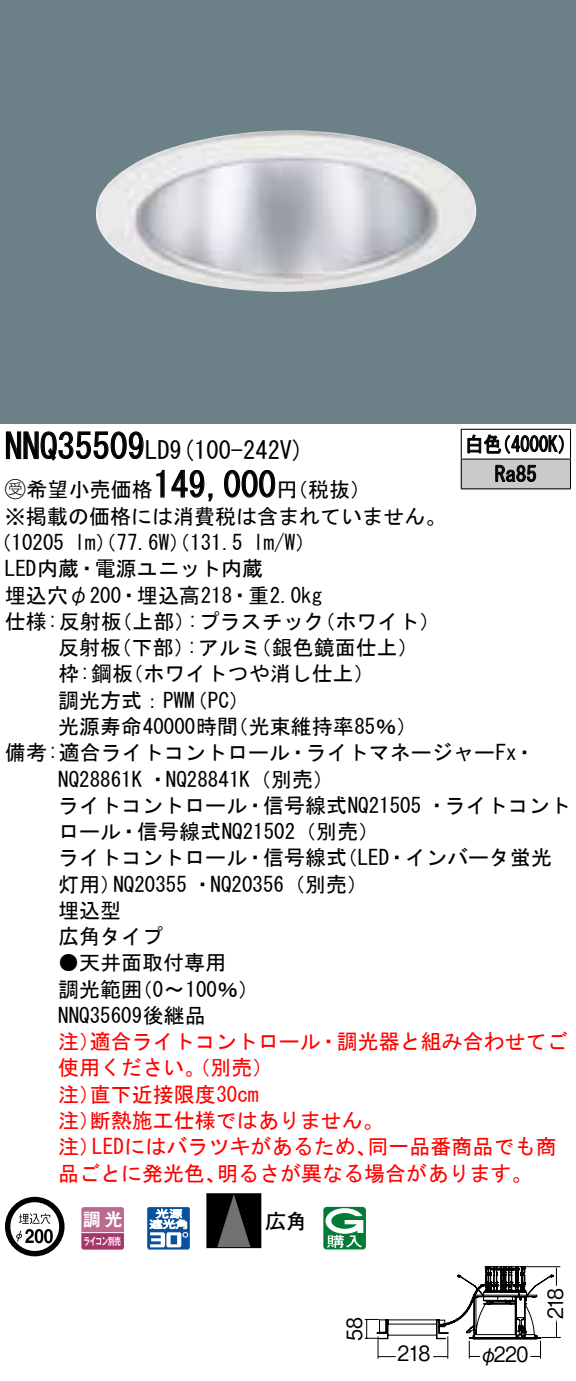
<style>
.page{position:relative;width:576px;height:1381px;background:#fff}
.page>*{position:absolute;margin:0;border:0;box-sizing:border-box;transform-origin:0 0}
.t1{font:35px "MS Gothic";color:#000}
.t2{font:24.5px "MS Gothic";color:#000}
.t3{font:21px/26.2px "MS Gothic";color:#000}
.t4{font:21px/26.2px "MS Gothic";color:#f00}
.t5{font:21px/29.8px "MS Gothic";color:#000;scale:.88 1}
.t6{font:21px "Gothic BBB Pro Medium 90 pv RKSJ H";letter-spacing:-.05em;color:#000;scale:.9 1}
.t7{font:20.65px "Futo Go B101 Bold 83 pv RKSJ H";color:#000}
.t8{font:17.5px "Gothic MB101 Pro De Bold 90 pv RKSJ H";color:#fff}
.t9{font:10.15px "Gothic MB101 Pro De Bold 90 pv RKSJ H";letter-spacing:-.05em;color:#fff;scale:.65 1}
.s1{font-family:"Ford Classification 1"}
</style>
<div class="page">
<div style="left:0;top:0;width:575px;height:424px;background:#6c8087"></div>
<img style="left:96px;top:130px;width:380px;height:162px">
<svg style="left:6px;top:431px;width:138px;height:30px"></svg>
<svg style="left:156px;top:469px;width:9px;height:29px"></svg>
<svg style="left:171px;top:469px;width:42px;height:32px"></svg>
<svg style="left:224px;top:469px;width:51px;height:29px"></svg>
<svg style="left:5px;top:1196px;width:59px;height:60px"></svg>
<svg style="left:44px;top:1228px;width:9px;height:15px"></svg>
<svg style="left:81px;top:1207px;width:43px;height:42px;background:#b65b86"></svg>
<hr style="left:81px;top:1231px;width:43px;height:1px;background:#fff">
<svg style="left:147px;top:1207px;width:43px;height:42px"></svg>
<div style="left:207px;top:1193px;width:54px;height:54px;background:#000"></div>
<svg style="left:218px;top:1195px;width:32px;height:50px"></svg>
<div style="left:206px;top:1193px;width:55px;height:54px;border:1px solid #000"></div>
<svg style="left:323px;top:1206px;width:43px;height:43px"></svg>
<div style="left:461px;top:459px;width:109px;height:30px;background:#cacaca"></div>
<hr style="left:460px;top:428px;width:110px;height:2px;background:#000">
<hr style="left:569px;top:430px;width:2px;height:28px;background:#000">
<hr style="left:460px;top:458px;width:110px;height:1px;background:#000">
<svg style="left:460px;top:430px;width:1px;height:58px"></svg>
<hr style="left:569px;top:459px;width:2px;height:29px;background:#000">
<hr style="left:460px;top:488px;width:110px;height:1px;background:#000">
<svg style="left:467px;top:434px;width:96px;height:20px"></svg>
<svg style="left:495px;top:464px;width:41px;height:18px"></svg>
<svg style="left:364px;top:1266px;width:197px;height:93px"></svg>
<h1 class="t1" style="left:5px;top:429px;width:142px">NNQ35509</h1>
<p class="t2" style="left:145px;top:438px;width:161px">LD (9 100-242 (V</p>
<h1 class="t1" style="left:153px;top:467px;width:124px">149,000</h1>
<p class="t3" style="left:5px;top:476px;width:149px"><span class="s1">B</span>希望小売価格</p>
<p class="t3" style="left:5px;top:503px;width:442px">※掲載の価格には消費税は含まれていません。</p>
<p class="t3" style="left:253px;top:529px;width:64px">l m (W/</p>
<p class="t3" style="left:276px;top:476px;width:96px">（円税抜(</p>
<p class="t3" style="left:-9px;top:529px;width:75px">（10205</p>
<p class="t3" style="left:5px;top:555px;width:259px">LED内蔵・電源ユニット内蔵</p>
<p class="t3" style="left:5px;top:582px;width:318px">埋込穴φ200・埋込高218・重2.0kg</p>
<p class="t3" style="left:75px;top:529px;width:169px">lm）（77.6 ）（W 131.5</p>
<p class="t3" style="left:5px;top:608px;width:118px">仕様:反射板</p>
<p class="t3" style="left:111px;top:608px;width:85px">（上部）</p>
<p class="t3" style="left:187px;top:608px;width:139px">:プラスチック</p>
<p class="t3" style="left:314px;top:608px;width:127px">（ホワイト(</p>
<p class="t3" style="left:58px;top:634px;width:65px">反射板</p>
<p class="t3" style="left:111px;top:634px;width:86px">（下部）</p>
<p class="t3" style="left:187px;top:634px;width:76px">:アルミ</p>
<p class="t3" style="left:250px;top:634px;width:170px">（銀色鏡面仕上(</p>
<p class="t3" style="left:58px;top:660px;width:76px">枠:鋼板</p>
<p class="t3" style="left:122px;top:660px;width:254px">（ホワイトつや消し仕上(</p>
<p class="t3" style="left:58px;top:687px;width:138px">調光方式：PWM</p>
<p class="t3" style="left:187px;top:687px;width:64px">（PC(</p>
<p class="t5" style="left:494px;top:429px;width:49px;text-indent:-30px">白色<br>Ra85</p>
<p class="t5" style="left:492px;top:429px;width:96px">（4000 (K</p>
<p class="t3" style="left:58px;top:713px;width:181px">光源寿命40000時間</p>
<p class="t3" style="left:5px;top:739px;width:531px">備考:適合ライトコントロール・ライトマネージャーFx・</p>
<p class="t3" style="left:58px;top:765px;width:277px">NQ28861K ・NQ28841 （K 別売(</p>
<p class="t3" style="left:58px;top:792px;width:514px">ライトコントロール・信号線式NQ21505 ・ライトコント</p>
<p class="t3" style="left:58px;top:818px;width:322px">ロール・信号線式NQ21502（別売(</p>
<p class="t3" style="left:336px;top:844px;width:217px">（LED・インバータ蛍光</p>
<p class="t3" style="left:227px;top:713px;width:191px">（光束維持率85％(</p>
<p class="t3" style="left:113px;top:844px;width:256px;text-indent:-55px">ライトコントロール・信号線式<br>NQ20355 ・NQ20356（別売(</p>
<p class="t3" style="left:58px;top:870px;width:106px">灯用）<br>埋込型<br>広角タイプ</p>
<p class="t3" style="left:132px;top:949px;width:129px;text-indent:-73px">●天井面取付専用<br>) 〜0 100％(</p>
<p class="t3" style="left:58px;top:975px;width:149px">調光範囲<br>NNQ35609後継品</p>
<p class="t4" style="left:90px;top:1028px;width:479px">適合ライトコントロール・調光器と組み合わせてご</p>
<p class="t4" style="left:58px;top:1028px;width:43px">注）</p>
<p class="t4" style="left:58px;top:1054px;width:217px">使用ください。（別売(</p>
<p class="t4" style="left:90px;top:1080px;width:170px">直下近接限度30cm</p>
<p class="t4" style="left:90px;top:1080px;width:295px;text-indent:-32px">注）<br>断熱施工仕様ではありません。</p>
<p class="t4" style="left:58px;top:1107px;width:43px">注）</p>
<p class="t4" style="left:92px;top:1133px;width:286px">LEDにはバラツキがあるため、</p>
<p class="t4" style="left:367px;top:1133px;width:190px">同一品番商品でも商</p>
<p class="t4" style="left:58px;top:1133px;width:43px">注）</p>
<p class="t4" style="left:58px;top:1159px;width:169px">品ごとに発光色、</p>
<p class="t4" style="left:217px;top:1159px;width:317px">明るさが異なる場合があります。</p>
<p class="t8" style="left:83px;top:1204px;width:41px">調光</p>
<p class="t9" style="left:84px;top:1232px;width:59px">ライコン別売</p>
<p class="t7" style="left:265px;top:1209px;width:43px">広角</p>
<p class="t6" style="left:337px;top:1340px;width:27px;rotate:-90deg">58</p>
<p class="t6" style="left:397px;top:1336px;width:38px">218</p>
<p class="t6" style="left:493px;top:1336px;width:40px">220</p>
<p class="t6" style="left:479px;top:1336px;width:22px">φ</p>
<p class="t6" style="left:538px;top:1318px;width:35px;rotate:-90deg">218</p>
</div>
